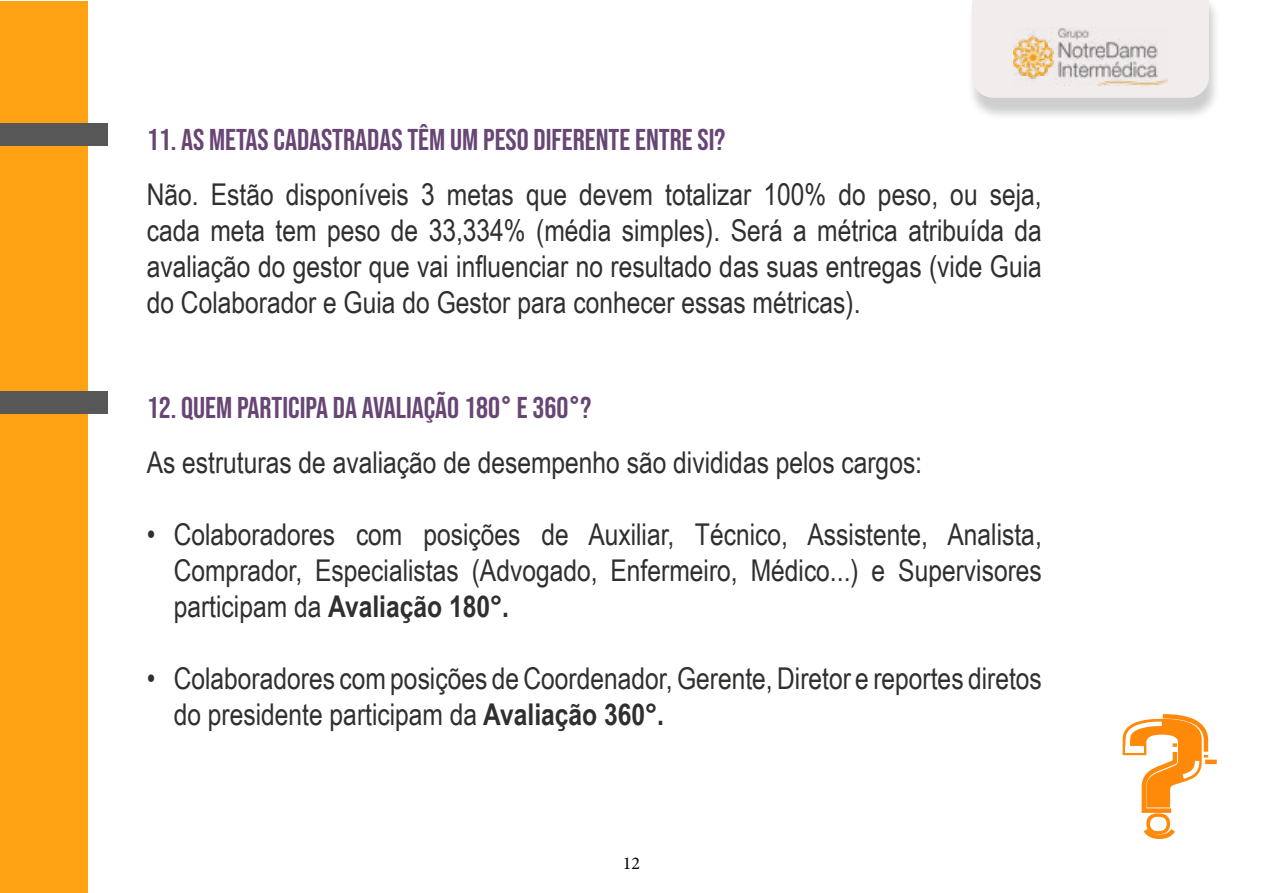
<style>
.page{position:relative;width:1263px;height:893px;background:#fff}
.page>*{position:absolute;margin:0;border:0;box-sizing:border-box;transform-origin:0 0}
.t1{font:30px/36px "Arial Narrow";color:#302f2e;text-align:justify}
.t2{font:30px "Bebas Neue";color:#674574}
.t3{font:18px "Minion Pro";color:#000}
.s1{font-weight:700}
</style>
<div class="page">
<div style="left:967px;top:0;width:254px;height:120px;background:#000;opacity:.2"></div>
<div style="left:972px;top:0;width:237px;height:98px;background:#f2eded"></div>
<img style="left:1013px;top:28px;width:154px;height:57px">
<div style="left:0;top:1px;width:87px;height:891px;background:#ffa314"></div>
<svg style="left:1123px;top:714px;width:94px;height:125px"></svg>
<div style="left:0;top:123px;width:107px;height:23px;background:#575757"></div>
<div style="left:0;top:391px;width:107px;height:23px;background:#575757"></div>
<p class="t2" style="left:147px;top:123px;width:580px">11. AS METAS CADASTRADAS TÊM UM PESO DIFERENTE ENTRE SI?</p>
<p class="t1" style="left:147px;top:175px;width:897px">Não. Estão disponíveis 3 metas que devem totalizar 100% do peso, ou seja, cada meta tem peso de 33,334% (média simples). Será a métrica atribuída da avaliação do gestor que vai influenciar no resultado das suas entregas (vide Guia do Colaborador e Guia do Gestor para conhecer essas métricas).</p>
<p class="t2" style="left:147px;top:391px;width:446px">12. QUEM PARTICIPA DA AVALIAÇÃO 180° E 360°?</p>
<p class="t1" style="left:147px;top:443px;width:777px">As estruturas de avaliação de desempenho são divididas pelos cargos:</p>
<p class="t1" style="left:174px;top:515px;width:870px;text-indent:-27px">• Colaboradores com posições de Auxiliar, Técnico, Assistente, Analista, Comprador, Especialistas (Advogado, Enfermeiro, Médico...) e Supervisores participam da <span class="s1">Avaliação 180°.</span></p>
<p class="t1" style="left:174px;top:659px;width:870px;text-indent:-27px">• Colaboradores com posições de Coordenador, Gerente, Diretor e reportes diretos do presidente participam da <span class="s1">Avaliação 360°.</span></p>
<p class="t3" style="left:623px;top:851px;width:19px">12</p>
</div>
